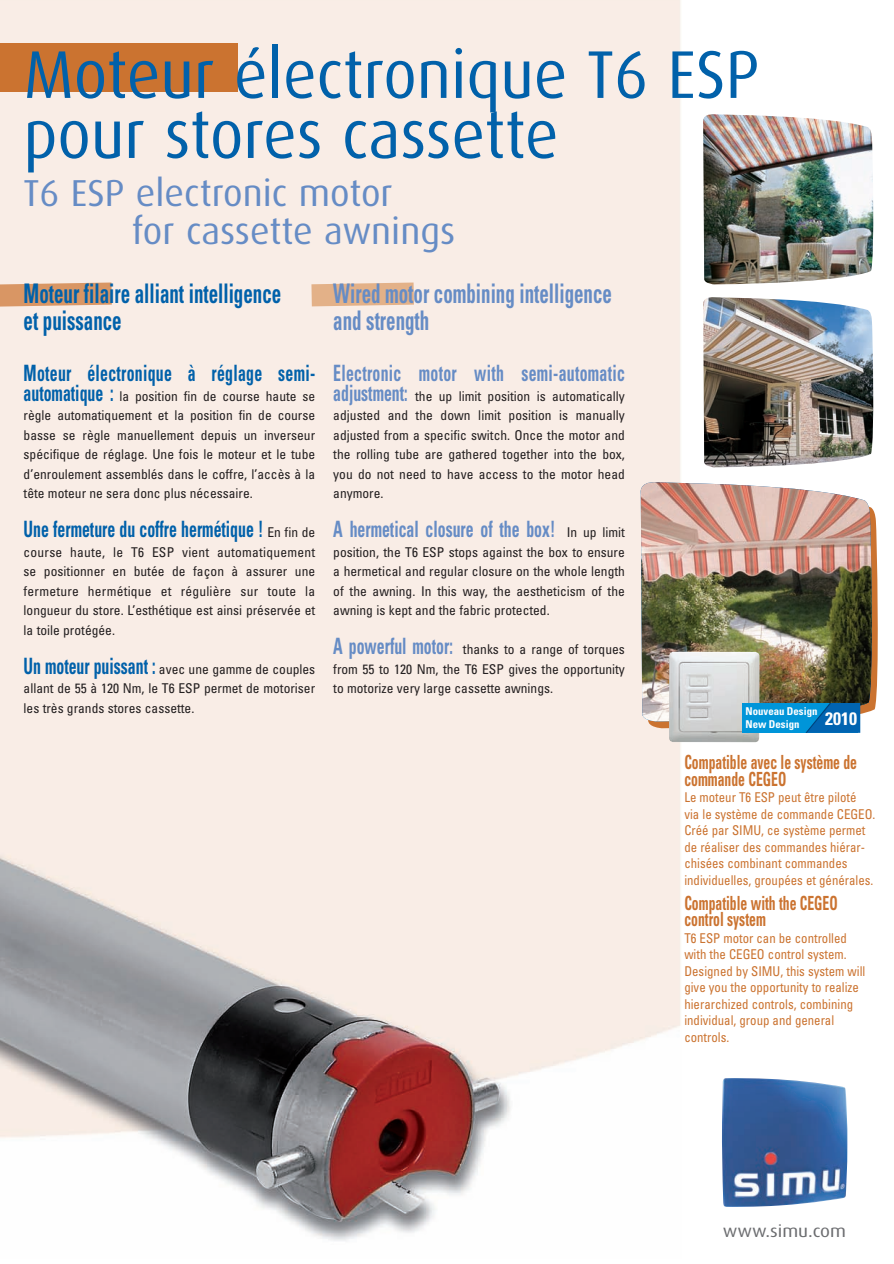
<style>
.page{position:relative;width:894px;height:1264px;background:#fff}
.page>*{position:absolute;margin:0;border:0;box-sizing:border-box;transform-origin:0 0}
.t1{font:67.5px/60px "Dax";color:#0161aa;scale:.95 1}
.t2{font:37.5px/37.5px "Dax";color:#668cc5}
.t3{font:700 condensed 27px/27px "Univers";color:#0161aa;scale:.7 1}
.t4{font:700 condensed 27px/27px "Univers";color:#668cc5;scale:.7 1}
.t5{font:700 condensed 22.5px "Univers";letter-spacing:.01em;color:#0161aa;scale:.7 1}
.t6{font:700 condensed 22.5px "Univers";color:#668cc5;scale:.7 1}
.t7{font:700 condensed 22.5px "Univers";letter-spacing:.02em;color:#668cc5;scale:.7 1}
.t8{font:700 condensed 19.5px/16.5px "Univers";color:#cb7330;scale:.7 1}
.t9{font:700 condensed 18px "Univers";color:#fff}
.t10{font:17.25px "Dax";color:#6c6d70;scale:1.1 1}
.t11{font:condensed 13.5px/19.5px "Univers";color:#231f20;text-align:justify}
.t12{font:condensed 13.5px/16.5px "Univers";color:#cb7330;scale:.95 1}
.t13{font:700 condensed 10.8px/12.9px "Univers";color:#fff}
.s1{font-weight:700;font-size:22.5px;color:#0161aa}
.s2{font-weight:400;font-size:13.5px;color:#231f20}
.s3{font-weight:700;font-size:22.5px;color:#668cc5}
</style>
<div class="page">
<img style="left:0;top:0;width:681px;height:1241px">
<div style="left:0;top:43px;width:238px;height:48px;background:#cb7330"></div>
<svg style="left:643px;top:510px;width:235px;height:218px;fill:#cb7330"></svg>
<img style="left:703px;top:114px;width:171px;height:170px">
<img style="left:703px;top:297px;width:171px;height:170px">
<img style="left:639px;top:481px;width:233px;height:240px">
<svg style="left:0;top:282px;width:112px;height:25px;background:#dca073"></svg>
<svg style="left:311px;top:282px;width:103px;height:24px;background:#e4b690"></svg>
<img style="left:722px;top:1078px;width:125px;height:128px">
<img style="left:668px;top:651px;width:91px;height:91px">
<div style="left:742px;top:703px;width:115px;height:29px;background:#0095d9"></div>
<svg style="left:806px;top:703px;width:54px;height:29px"></svg>
<h1 class="t1" style="left:24px;top:49px;width:775px">Moteur électronique T6 ESP pour stores cassette</h1>
<h2 class="t2" style="left:132px;top:177px;width:325px;text-indent:-108px">T6 ESP electronic motor<br>for cassette awnings</h2>
<h3 class="t3" style="left:24px;top:282px;width:369px">Moteur filaire alliant intelligence et puissance</h3>
<h3 class="t4" style="left:333px;top:282px;width:399px">Wired motor combining intelligence and strength</h3>
<h3 class="t5" style="left:24px;top:365px;width:418px">Moteur électronique à réglage semi-</h3>
<p class="t11" style="left:24px;top:387px;width:293px"><span class="s1">automatique :</span> la position fin de course haute se règle automatiquement et la position fin de course basse se règle manuellement depuis un inverseur spécifique de réglage. Une fois le moteur et le tube d’enroulement assemblés dans le coffre, l’accès à la tête moteur ne sera donc plus nécessaire.</p>
<h3 class="t5" style="left:24px;top:521px;width:418px">Une fermeture du coffre hermétique ! <span class="s2">En fin de</span></h3>
<p class="t11" style="left:24px;top:543px;width:293px">course haute, le T6 ESP vient automatiquement se positionner en butée de façon à assurer une fermeture hermétique et régulière sur toute la longueur du store. L’esthétique est ainsi préservée et la toile protégée.</p>
<p class="t11" style="left:24px;top:660px;width:293px"><span class="s1">Un moteur puissant :</span> avec une gamme de couples allant de 55 à 120 Nm, le T6 ESP permet de motoriser les très grands stores cassette.</p>
<h3 class="t7" style="left:333px;top:365px;width:418px">Electronic motor with semi-automatic</h3>
<p class="t11" style="left:333px;top:387px;width:293px"><span class="s3">adjustment:</span> the up limit position is automatically adjusted and the down limit position is manually adjusted from a specific switch. Once the motor and the rolling tube are gathered together into the box, you do not need to have access to the motor head anymore.</p>
<h3 class="t6" style="left:333px;top:521px;width:418px">A hermetical closure of the box! <span class="s2">In up limit</span></h3>
<p class="t11" style="left:333px;top:543px;width:293px">position, the T6 ESP stops against the box to ensure a hermetical and regular closure on the whole length of the awning. In this way, the aestheticism of the awning is kept and the fabric protected.</p>
<p class="t11" style="left:333px;top:641px;width:293px"><span class="s3">A powerful motor:</span> thanks to a range of torques from 55 to 120 Nm, the T6 ESP gives the opportunity to motorize very large cassette awnings.</p>
<p class="t13" style="left:745px;top:705px;width:73px">Nouveau Design<br>New Design</p>
<h3 class="t9" style="left:824px;top:712px;width:33px">2010</h3>
<h3 class="t8" style="left:684px;top:756px;width:248px">Compatible avec le système de commande CEGEO</h3>
<p class="t12" style="left:684px;top:790px;width:202px">Le moteur T6 ESP peut être piloté<br>via le système de commande CEGEO.<br>Créé par SIMU, ce système permet de réaliser des commandes hiérar&shy;chisées combinant commandes individuelles, groupées et générales.</p>
<h3 class="t8" style="left:684px;top:896px;width:221px">Compatible with the CEGEO control system</h3>
<p class="t12" style="left:684px;top:930px;width:192px">T6 ESP motor can be controlled with the CEGEO control system.<br>Designed by SIMU, this system will give you the opportunity to realize hierarchized controls, combining individual, group and general controls.</p>
<p class="t10" style="left:722px;top:1223px;width:113px">www.simu.com</p>
</div>
